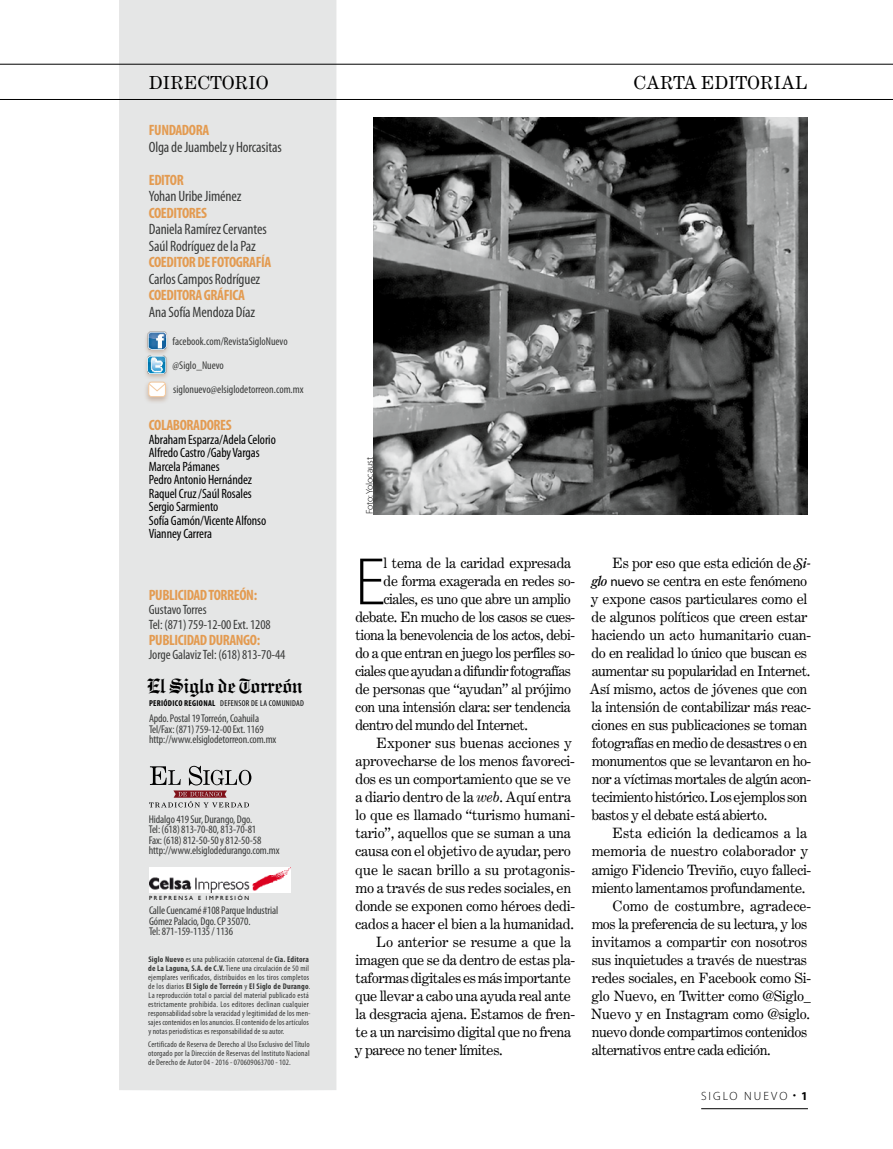
<style>
.page{position:relative;width:893px;height:1149px;background:#fff}
.page>*{position:absolute;margin:0;border:0;box-sizing:border-box;transform-origin:0 0}
.t1{font:300 67.65px "Myriad Pro";color:#000}
.t2{font:700 20.55px "Engravers Old English BT";letter-spacing:-.015em;color:#000;scale:.88 1}
.t3{font:18px "Century Expanded";letter-spacing:-.02em;color:#000}
.t4{font:condensed 15px/16.5px "Myriad Pro";letter-spacing:-.01em;color:#393a39}
.t5{font:700 condensed 15px "Myriad Pro";letter-spacing:-.025em;color:#e39b51}
.t6{font:14.25px/18px "Century Expanded";letter-spacing:-.025em;color:#000}
.t7{font:14.25px "Century Expanded";letter-spacing:-.005em;color:#000}
.t8{font:14.25px "Century Expanded";color:#000}
.t9{font:condensed 13.5px/13.5px "Myriad Pro";letter-spacing:-.005em;color:#000}
.t10{font:condensed 13.5px/15px "Myriad Pro";letter-spacing:-.005em;color:#393a39}
.t11{font:300 12px "Myriad Pro";letter-spacing:.17em;color:#000}
.t12{font:condensed 11.25px/10.5px "Myriad Pro";letter-spacing:-.01em;color:#393a39}
.t13{font:300 9.75px "Myriad Pro";letter-spacing:-.01em;color:#000}
.t14{font:condensed 8.55px "Myriad Pro";letter-spacing:.035em;color:#000}
.t15{font:condensed 8.25px/9px "Myriad Pro";letter-spacing:.015em;color:#393a39}
.t16{font:6px "Gill Sans";letter-spacing:.28em;color:#000}
.s1{font-weight:700}
.s2{font-style:italic}
.s3{font-family:"Farnham Display Reg Ital Swash"}
.s4{font-family:"Myriad Pro";font-size:13.5px}
.s5{font-family:"Farnham Display Reg Ital Swash";font-weight:400;font-size:9px}
</style>
<div class="page">
<div style="left:119px;top:0;width:217px;height:1090px;background:#e5e6e6"></div>
<hr style="left:0;top:99px;width:893px;height:1px;background:#000">
<hr style="left:0;top:64px;width:893px;height:1px;background:#000">
<img style="left:149px;top:867px;width:142px;height:25px">
<svg style="left:149px;top:765px;width:102px;height:42px;background:#beb7b8"></svg>
<div style="left:143px;top:354px;width:27px;height:26px;background:#ac866c;opacity:.5"></div>
<img style="left:148px;top:356px;width:19px;height:17px">
<div style="left:144px;top:330px;width:27px;height:26px;background:#ac866c;opacity:.5"></div>
<img style="left:147px;top:331px;width:19px;height:19px">
<div style="left:144px;top:379px;width:27px;height:25px;background:#ac866c;opacity:.5"></div>
<div style="left:149px;top:382px;width:16px;height:14px;background:#fff;border-radius:3px"></div>
<div style="left:148px;top:381px;width:18px;height:16px;border:1px solid #f3caa1;border-radius:3px"></div>
<svg style="left:148px;top:382px;width:19px;height:10px"></svg>
<hr style="left:701px;top:1108px;width:107px;height:1px;background:#000">
<img style="left:374px;top:118px;width:434px;height:396px">
<p class="t3" style="left:149px;top:71px;width:121px">DIRECTORIO</p>
<p class="t3" style="left:634px;top:71px;width:176px">CARTA EDITORIAL</p>
<p class="t5" style="left:149px;top:121px;width:62px">FUNDADORA</p>
<p class="t4" style="left:149px;top:138px;width:134px">Olga de Juambelz y Horcasitas</p>
<p class="t5" style="left:149px;top:170px;width:37px">EDITOR</p>
<p class="t4" style="left:149px;top:188px;width:94px">Yohan Uribe Jiménez</p>
<p class="t5" style="left:149px;top:203px;width:60px">COEDITORES</p>
<p class="t4" style="left:149px;top:221px;width:119px">Daniela Ramírez Cervantes<br>Saúl Rodríguez de la Paz</p>
<p class="t5" style="left:149px;top:253px;width:124px">COEDITOR DE FOTOGRAFÍA</p>
<p class="t4" style="left:149px;top:270px;width:113px">Carlos Campos Rodríguez</p>
<p class="t5" style="left:149px;top:286px;width:98px">COEDITORA GRÁFICA</p>
<p class="t4" style="left:149px;top:303px;width:108px">Ana Sofía Mendoza Díaz</p>
<p class="t12" style="left:173px;top:329px;width:132px;line-height:23.7px">facebook.com/RevistaSigloNuevo @Siglo_Nuevo siglonuevo@elsiglodetorreon.com.mx</p>
<p class="t5" style="left:149px;top:415px;width:84px">COLABORADORES</p>
<p class="t9" style="left:149px;top:432px;width:129px">Abraham Esparza/Adela Celorio<br>Alfredo Castro /Gaby Vargas<br>Marcela Pámanes<br>Pedro Antonio Hernández<br>Raquel Cruz /Saúl Rosales<br>Sergio Sarmiento<br>Sofía Gamón/Vicente Alfonso<br>Vianney Carrera</p>
<p class="t5" style="left:149px;top:585px;width:110px">PUBLICIDAD TORREÓN:</p>
<p class="t10" style="left:149px;top:601px;width:123px">Gustavo Torres<br>Tel: (871) 759-12-00 Ext. 1208</p>
<p class="t5" style="left:149px;top:630px;width:113px">PUBLICIDAD DURANGO:</p>
<p class="t10" style="left:149px;top:646px;width:138px">Jorge Galaviz Tel: (618) 813-70-44</p>
<h2 class="t2" style="left:147px;top:673px;width:178px">El Siglo de Torreón</h2>
<p class="t14" style="left:149px;top:698px;width:156px"><span class="s1">PERIÓDICO REGIONAL</span> DEFENSOR DE LA COMUNIDAD</p>
<p class="t12" style="left:149px;top:713px;width:129px">Apdo. Postal 19 Torreón, Coahuila<br>Tel/Fax: (871) 759-12-00 Ext. 1169 http://www.elsiglodetorreon.com.mx</p>
<p class="t12" style="left:149px;top:813px;width:132px">Hidalgo 419 Sur, Durango, Dgo.<br>Tel: (618) 813-70-80, 813-70-81<br>Fax: (618) 812-50-50 y 812-50-58 http://www.elsiglodedurango.com.mx</p>
<p class="t16" style="left:149px;top:894px;width:102px">PREPRENSA E IMPRESIÓN</p>
<p class="t12" style="left:149px;top:904px;width:131px">Calle Cuencamé #108 Parque Industrial<br>Gómez Palacio, Dgo. CP 35070.<br>Tel: 871-159-1135 / 1136</p>
<p class="t15" style="left:148px;top:954px;width:164px"><span class="s1">Siglo Nuevo</span> es una publicación catorcenal de <span class="s1">Cia. Editora de La Laguna, S.A. de C.V.</span> Tiene una circulación de 50 mil ejemplares verificados, distribuidos en los tiros completos de los diarios <span class="s1">El Siglo de Torreón</span> y <span class="s1">El Siglo de Durango</span>.<br>La reproducción total o parcial del material publicado está estrictamente prohibida. Los editores declinan cualquier responsabilidad sobre la veracidad y legitimidad de los men&shy;sajes contenidos en los anuncios. El contenido de los artículos y notas periodísticas es responsabilidad de su autor.</p>
<p class="t15" style="left:148px;top:1039px;width:163px;text-align:justify">Certificado de Reserva de Derecho al Uso Exclusivo del Título otorgado por la Dirección de Reservas del Instituto Nacional de Derecho de Autor 04 - 2016 - 070609063700 - 102.</p>
<p class="t13" style="left:364px;top:514px;width:58px;rotate:-90deg">Foto: Yolocaust</p>
<h1 class="t1" style="left:355px;top:541px;width:32px">E</h1>
<p class="t6" style="left:384px;top:554px;width:189px">l tema de la caridad expresada</p>
<p class="t6" style="left:384px;top:572px;width:193px">de forma exagerada en redes so-</p>
<p class="t6" style="left:383px;top:590px;width:189px">ciales, es uno que abre un amplio</p>
<p class="t6" style="left:355px;top:608px;width:221px">debate. En mucho de los casos se cues-</p>
<p class="t6" style="left:356px;top:626px;width:221px">tiona la benevolencia de los actos, debi-</p>
<p class="t6" style="left:355px;top:644px;width:221px">do a que entran en juego los perfiles so-</p>
<p class="t6" style="left:355px;top:662px;width:217px">ciales que ayudan a difundir fotografías</p>
<p class="t6" style="left:355px;top:680px;width:217px">de personas que “ayudan” al prójimo</p>
<p class="t6" style="left:355px;top:698px;width:217px">con una intensión clara: ser tendencia</p>
<p class="t6" style="left:355px;top:716px;width:174px">dentro del mundo del Internet.</p>
<p class="t7" style="left:376px;top:734px;width:198px">Exponer sus buenas acciones y</p>
<p class="t6" style="left:356px;top:752px;width:221px">aprovecharse de los menos favoreci-</p>
<p class="t6" style="left:355px;top:770px;width:217px">dos es un comportamiento que se ve</p>
<p class="t6" style="left:356px;top:788px;width:217px">a diario dentro de la <span class="s2">web</span>. Aquí entra</p>
<p class="t6" style="left:355px;top:806px;width:221px">lo que es llamado “turismo humani-</p>
<p class="t6" style="left:356px;top:824px;width:217px">tario”, aquellos que se suman a una</p>
<p class="t6" style="left:355px;top:842px;width:217px">causa con el objetivo de ayudar, pero</p>
<p class="t7" style="left:355px;top:860px;width:222px">que le sacan brillo a su protagonis-</p>
<p class="t6" style="left:356px;top:878px;width:217px">mo a través de sus redes sociales, en</p>
<p class="t6" style="left:355px;top:896px;width:221px">donde se exponen como héroes dedi-</p>
<p class="t6" style="left:355px;top:914px;width:220px">cados a hacer el bien a la humanidad.</p>
<p class="t7" style="left:376px;top:932px;width:197px">Lo anterior se resume a que la</p>
<p class="t6" style="left:356px;top:950px;width:221px">imagen que se da dentro de estas pla-</p>
<p class="t6" style="left:356px;top:968px;width:217px">taformas digitales es más importante</p>
<p class="t6" style="left:355px;top:986px;width:217px">que llevar a cabo una ayuda real ante</p>
<p class="t6" style="left:355px;top:1004px;width:221px">la desgracia ajena. Estamos de fren-</p>
<p class="t6" style="left:356px;top:1022px;width:217px">te a un narcisimo digital que no frena</p>
<p class="t6" style="left:355px;top:1040px;width:150px">y parece no tener límites.</p>
<p class="t6" style="left:590px;top:554px;width:223px;text-indent:23px">Es por eso que esta edición de <span class="s3">Si&shy;glo</span> <span class="s4">nuevo</span> se centra en este fenómeno y expone casos particulares como el de algunos políticos que creen estar haciendo un acto humanitario cuan&shy;do en realidad lo único que buscan es aumentar su popularidad en Internet.<br>Así mismo, actos de jóvenes que con la intensión de contabilizar más reac&shy;ciones en sus publicaciones se toman fotografías en medio de desastres o en monumentos que se levantaron en ho&shy;nor a víctimas mortales de algún acon&shy;tecimiento histórico. Los ejemplos son bastos y el debate está abierto.</p>
<p class="t8" style="left:612px;top:824px;width:197px">Esta edición la dedicamos a la</p>
<p class="t7" style="left:592px;top:842px;width:218px">memoria de nuestro colaborador y</p>
<p class="t6" style="left:592px;top:860px;width:221px">amigo Fidencio Treviño, cuyo falleci-</p>
<p class="t6" style="left:592px;top:878px;width:215px">miento lamentamos profundamente.</p>
<p class="t8" style="left:612px;top:896px;width:200px">Como de costumbre, agradece-</p>
<p class="t6" style="left:592px;top:914px;width:217px">mos la preferencia de su lectura, y los</p>
<p class="t6" style="left:592px;top:932px;width:217px">invitamos a compartir con nosotros</p>
<p class="t6" style="left:592px;top:950px;width:217px">sus inquietudes a través de nuestras</p>
<p class="t6" style="left:592px;top:968px;width:221px">redes sociales, en Facebook como Si-</p>
<p class="t6" style="left:591px;top:986px;width:221px">glo Nuevo, en Twitter como @Siglo_</p>
<p class="t6" style="left:591px;top:1004px;width:221px">Nuevo y en Instagram como @siglo.</p>
<p class="t6" style="left:592px;top:1022px;width:217px">nuevo donde compartimos contenidos</p>
<p class="t6" style="left:592px;top:1040px;width:180px">alternativos entre cada edición.</p>
<p class="t11" style="left:701px;top:1088px;width:108px">SIGLO NUEVO <span class="s5">•</span> <span class="s1">1</span></p>
</div>
